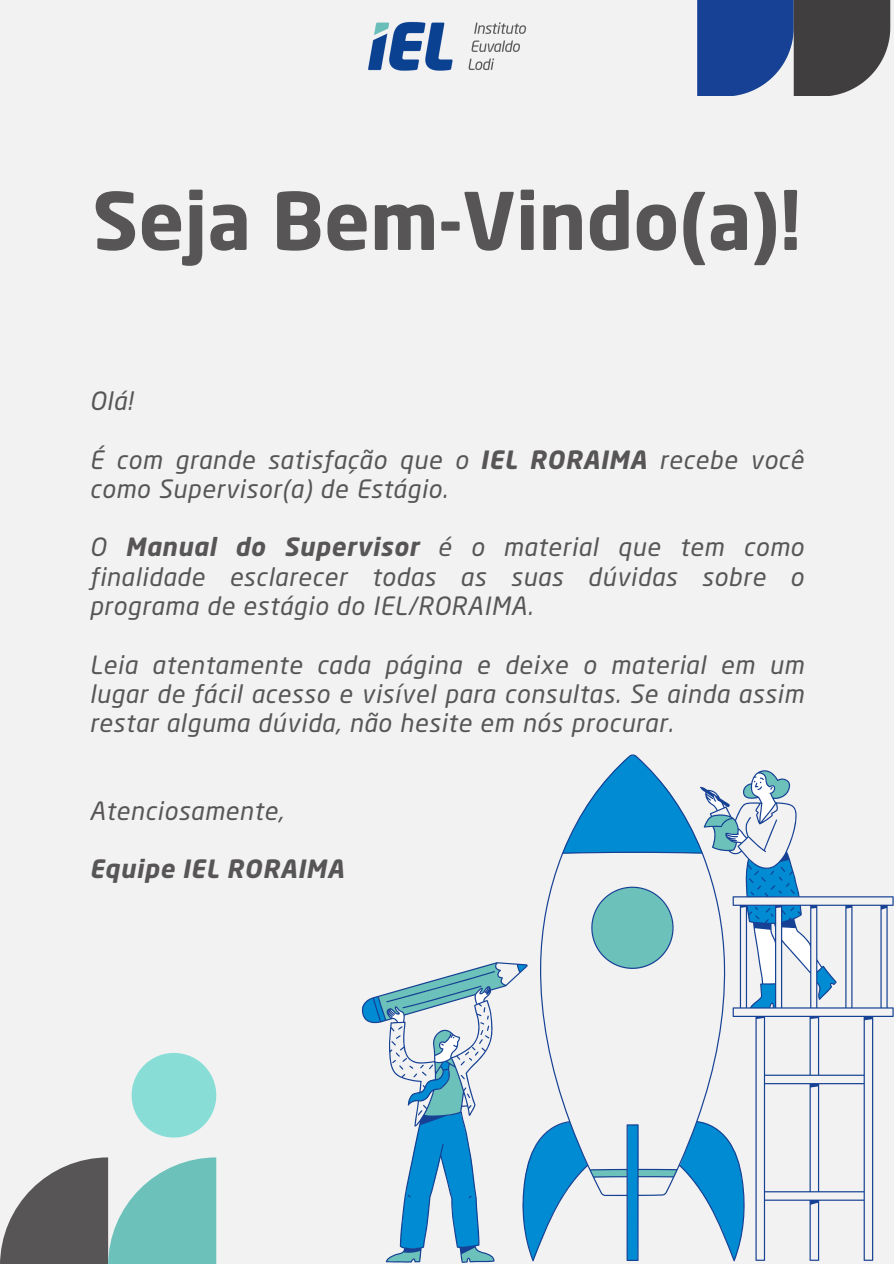
<style>
.page{position:relative;width:894px;height:1264px;background:#fff}
.page>*{position:absolute;margin:0;border:0;box-sizing:border-box;transform-origin:0 0}
.t1{font:700 78.15px "Neo Sans Pro";color:#575555}
.t2{font:italic 24.9px/29.2px "Neo Sans Pro";letter-spacing:.03em;color:#575555;text-align:justify}
.t3{font:italic 700 24.9px "Neo Sans Pro";letter-spacing:.03em;color:#575555}
.s1{font-weight:700}
</style>
<div class="page">
<div style="left:0;top:0;width:893px;height:1263px;background:#f2f2f2"></div>
<img style="left:368px;top:21px;width:159px;height:50px">
<svg style="left:0;top:1157px;width:216px;height:106px"></svg>
<svg style="left:131px;top:1053px;width:85px;height:84px"></svg>
<svg style="left:697px;top:0;width:194px;height:96px;background:#415378"></svg>
<svg style="left:361px;top:754px;width:532px;height:508px"></svg>
<p class="t1" style="left:92px;top:190px;width:710px">Seja Bem-Vindo(a)!</p>
<p class="t2" style="left:89px;top:389px;width:45px">Olá!</p>
<p class="t2" style="left:89px;top:447px;width:715px">É com grande satisfação que o <span class="s1">IEL RORAIMA</span> recebe você como Supervisor(a) de Estágio.</p>
<h1 class="t2" style="left:89px;top:535px;width:715px">O <span class="s1">Manual do Supervisor</span> é o material que tem como finalidade esclarecer todas as suas dúvidas sobre o programa de estágio do IEL/RORAIMA.</h1>
<p class="t2" style="left:89px;top:652px;width:715px">Leia atentamente cada página e deixe o material em um lugar de fácil acesso e visível para consultas. Se ainda assim restar alguma dúvida, não hesite em nós procurar.</p>
<p class="t2" style="left:89px;top:798px;width:196px">Atenciosamente,</p>
<p class="t3" style="left:89px;top:859px;width:256px">Equipe IEL RORAIMA</p>
</div>
